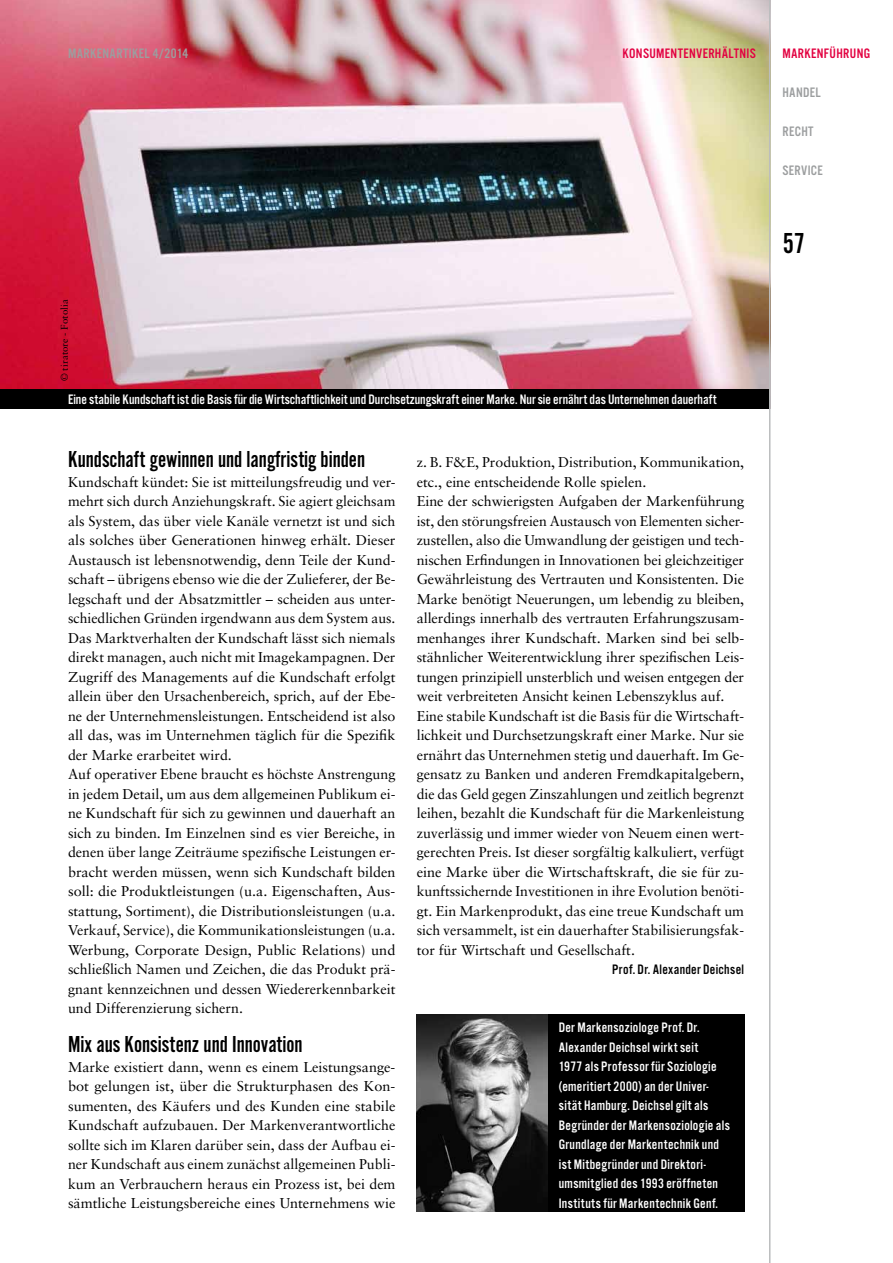
<style>
.page{position:relative;width:893px;height:1263px;background:#fff}
.page>*{position:absolute;margin:0;border:0;box-sizing:border-box;transform-origin:0 0}
.t1{font:30px "Alternate Got No 2 D";color:#000}
.t2{font:24px "Alternate Got No 2 D";color:#000}
.t3{font:14.25px/19.5px "Sabon";color:#000}
.t4{font:14.25px/19.5px "Alternate Got No 3 D";letter-spacing:.02em;color:#fff}
.t5{font:14.25px "Alternate Got No 3 D";color:#fff}
.t6{font:14.25px "Alternate Got No 3 D";letter-spacing:.025em;color:#9c9e9f}
.t7{font:14.25px "Alternate Got No 3 D";letter-spacing:.025em;color:#e20040}
.t8{font:14.25px "Alternate Got No 3 D";letter-spacing:.02em;color:#000}
.t9{font:9.75px "Sabon";letter-spacing:.015em;color:#000}
</style>
<div class="page">
<div style="left:546px;top:1015px;width:198px;height:197px;background:#000"></div>
<img style="left:417px;top:1015px;width:131px;height:197px">
<img style="left:0;top:0;width:769px;height:389px">
<div style="left:0;top:389px;width:769px;height:19px;background:#000"></div>
<hr style="left:769px;top:0;width:1px;height:1263px;background:#bbbdbe">
<p class="t6" style="left:68px;top:46px;width:8px">markenar</p>
<p class="t6" style="left:123px;top:46px;width:67px">tikel 4/2014</p>
<p class="t7" style="left:622px;top:46px;width:22px">Konsumen</p>
<p class="t7" style="left:678px;top:46px;width:13px">tenverhä</p>
<p class="t7" style="left:729px;top:46px;width:18px">ltnis</p>
<p class="t9" style="left:58px;top:381px;width:84px;rotate:-90deg">© tiratore - Fotolia</p>
<p class="t5" style="left:68px;top:392px;width:650px">Eine stabile Kundschaft ist die Basis für die Wirtschaftlichkeit und Durchsetzungskraft einer Marke. Nur sie ernährt das Unternehmen dauerhaft</p>
<h2 class="t2" style="left:68px;top:447px;width:299px">Kundschaft gewinnen und langfristig binden</h2>
<p class="t3" style="left:68px;top:472px;width:329px">Kundschaft kündet: Sie ist mitteilungsfreudig und ver&shy;mehrt sich durch Anziehungskraft. Sie agiert gleichsam als System, das über viele Kanäle vernetzt ist und sich als solches über Generationen hinweg erhält. Dieser Austausch ist lebensnotwendig, denn Teile der Kund&shy;schaft – übrigens ebenso wie die der Zulieferer, der Be&shy;legschaft und der Absatzmittler – scheiden aus unter&shy;schiedlichen Gründen irgendwann aus dem System aus.<br>Das Marktverhalten der Kundschaft lässt sich niemals direkt managen, auch nicht mit Imagekampagnen. Der Zugriff des Managements auf die Kundschaft erfolgt allein über den Ursachenbereich, sprich, auf der Ebe&shy;ne der Unternehmensleistungen. Entscheidend ist also all das, was im Unternehmen täglich für die Spezifik der Marke erarbeitet wird.<br>Auf operativer Ebene braucht es höchste Anstrengung in jedem Detail, um aus dem allgemeinen Publikum ei&shy;ne Kundschaft für sich zu gewinnen und dauerhaft an sich zu binden. Im Einzelnen sind es vier Bereiche, in denen über lange Zeiträume spezifische Leistungen er&shy;bracht werden müssen, wenn sich Kundschaft bilden soll: die Produktleistungen (u.a. Eigenschaften, Aus&shy;stattung, Sortiment), die Distributionsleistungen (u.a.<br>Verkauf, Service), die Kommunikationsleistungen (u.a.<br>Werbung, Corporate Design, Public Relations) und schließlich Namen und Zeichen, die das Produkt prä&shy;gnant kennzeichnen und dessen Wiedererkennbarkeit und Differenzierung sichern.</p>
<h2 class="t2" style="left:68px;top:1032px;width:236px">Mix aus Konsistenz und Innovation</h2>
<p class="t3" style="left:68px;top:1057px;width:329px;text-align:justify">Marke existiert dann, wenn es einem Leistungsange&shy;bot gelungen ist, über die Strukturphasen des Kon&shy;sumenten, des Käufers und des Kunden eine stabile Kundschaft aufzubauen. Der Markenverantwortliche sollte sich im Klaren darüber sein, dass der Aufbau ei&shy;ner Kundschaft aus einem zunächst allgemeinen Publi&shy;kum an Verbrauchern heraus ein Prozess ist, bei dem sämtliche Leistungsbereiche eines Unternehmens wie</p>
<p class="t3" style="left:417px;top:452px;width:329px">z. B. F&amp;E, Produktion, Distribution, Kommunikation, etc., eine entscheidende Rolle spielen.<br>Eine der schwierigsten Aufgaben der Markenführung ist, den störungsfreien Austausch von Elementen sicher&shy;zustellen, also die Umwandlung der geistigen und tech&shy;nischen Erfindungen in Innovationen bei gleichzeitiger Gewährleistung des Vertrauten und Konsistenten. Die Marke benötigt Neuerungen, um lebendig zu bleiben, allerdings innerhalb des vertrauten Erfahrungszusam&shy;menhanges ihrer Kundschaft. Marken sind bei selb&shy;stähnlicher Weiterentwicklung ihrer spezifischen Leis&shy;tungen prinzipiell unsterblich und weisen entgegen der weit verbreiteten Ansicht keinen Lebenszyklus auf.<br>Eine stabile Kundschaft ist die Basis für die Wirtschaft&shy;lichkeit und Durchsetzungskraft einer Marke. Nur sie ernährt das Unternehmen stetig und dauerhaft. Im Ge&shy;gensatz zu Banken und anderen Fremdkapitalgebern, die das Geld gegen Zinszahlungen und zeitlich begrenzt leihen, bezahlt die Kundschaft für die Markenleistung zuverlässig und immer wieder von Neuem einen wert&shy;gerechten Preis. Ist dieser sorgfältig kalkuliert, verfügt eine Marke über die Wirtschaftskraft, die sie für zu&shy;kunftssichernde Investitionen in ihre Evolution benöti&shy;gt. Ein Markenprodukt, das eine treue Kundschaft um sich versammelt, ist ein dauerhafter Stabilisierungsfak&shy;tor für Wirtschaft und Gesellschaft.</p>
<p class="t8" style="left:612px;top:962px;width:133px">Prof. Dr. Alexander Deichsel</p>
<p class="t4" style="left:559px;top:1018px;width:173px">Der Markensoziologe Prof. Dr.<br>Alexander Deichsel wirkt seit<br>1977 als Professor für Soziologie (emeritiert 2000) an der Univer&shy;sität Hamburg. Deichsel gilt als Begründer der Markensoziologie als Grundlage der Markentechnik und ist Mitbegründer und Direktori&shy;umsmitglied des 1993 eröffneten Instituts für Markentechnik Genf.</p>
<p class="t7" style="left:782px;top:46px;width:89px">MARKENFÜHRUNG</p>
<p class="t6" style="left:782px;top:85px;width:39px">HANDEL</p>
<p class="t6" style="left:782px;top:124px;width:32px">RECHT</p>
<p class="t6" style="left:782px;top:163px;width:42px">SERVICE</p>
<h1 class="t1" style="left:783px;top:227px;width:24px">57</h1>
</div>
